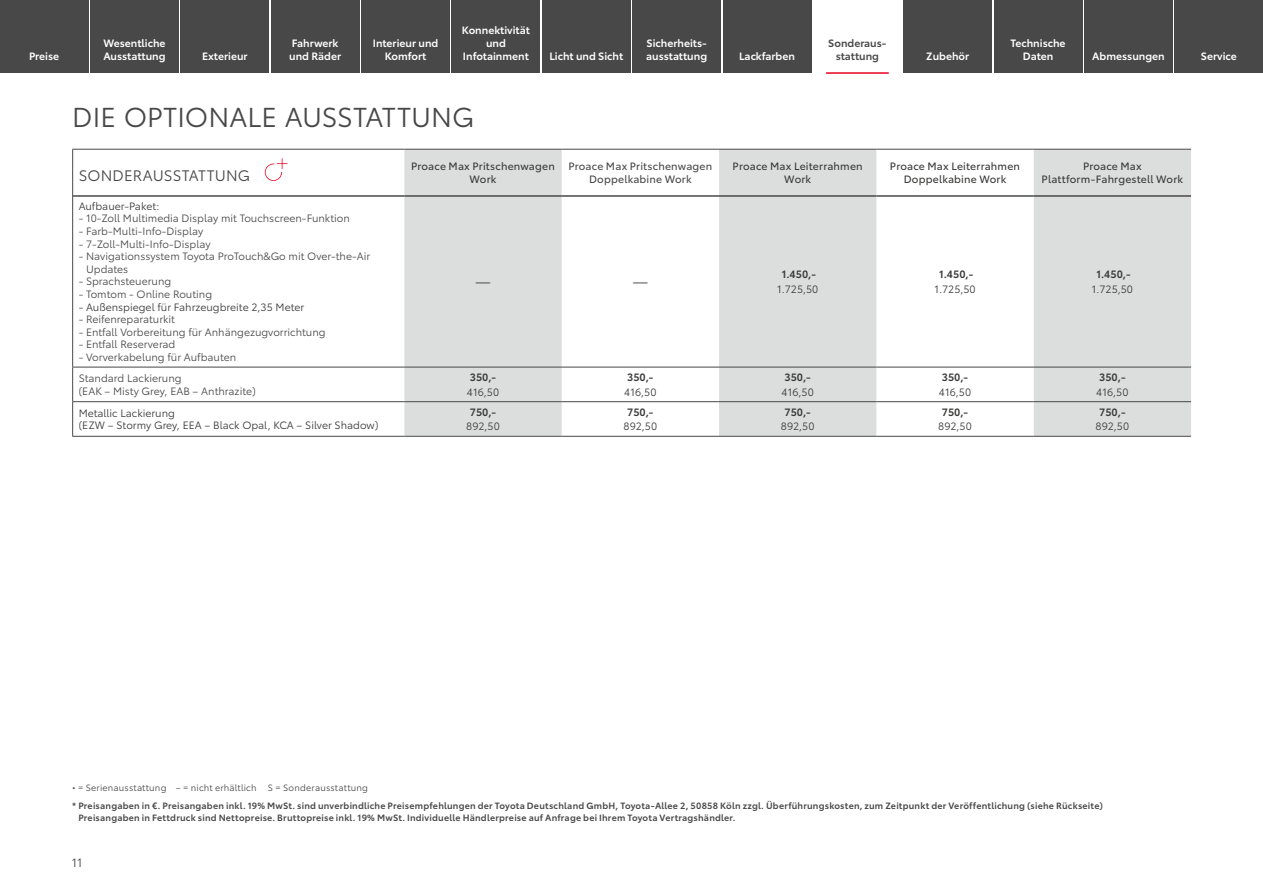
<style>
.page{position:relative;width:1263px;height:893px;background:#fff}
.page>*{position:absolute;margin:0;border:0;box-sizing:border-box;transform-origin:0 0}
.t1{font:27px "Toyota Type";color:#474847}
._1_Kopfzeile_Links{font:15px "Toyota Type";letter-spacing:.015em;color:#474847}
._1_Inhalt_mittig_PREIS{font:15px "Toyota Type";color:#474847}
.t2{font:12px "Toyota Type";color:#474847}
._1_Inhalt_links{font:10.5px/12.6px "Toyota Type";color:#474847}
.t3{font:600 10.5px/12.6px "Toyota Type";color:#fff}
._1_Kopfzeile_mittig_b{font:10.5px/12.6px "Toyota Type";letter-spacing:.015em;color:#383937;text-align:center}
._1_Inhalt_links-2{font:10.5px "Toyota Type";color:#383937}
._1_Inhalt_mittig_PREIS-2{font:10.5px "Toyota Type";color:#383937}
._1_Inhalt_mittig_PREIS_b{font:600 10.5px "Toyota Type";color:#383937}
._1_Kopfzeile_mittig_b-2{font:10.5px/12.6px "Toyota Type";letter-spacing:.015em;color:#474847;text-align:center}
.t4{font:600 10.5px/12.6px "Toyota Type";color:#474847;text-align:center}
.t5{font:600 9px/12px "Toyota Type";letter-spacing:.025em;color:#474847}
.t6{font:9px "Toyota Type";letter-spacing:.02em;color:#474847}
</style>
<div class="page">
<div style="left:404px;top:150px;width:158px;height:286px;background:#dcdede"></div>
<svg style="left:719px;top:150px;width:472px;height:286px;fill:#dcdede"></svg>
<hr style="left:404px;top:367px;width:158px;height:1px;background:#474847">
<hr style="left:562px;top:367px;width:157px;height:1px;background:#474847">
<hr style="left:719px;top:367px;width:157px;height:1px;background:#474847">
<hr style="left:876px;top:367px;width:158px;height:1px;background:#474847">
<hr style="left:1034px;top:367px;width:157px;height:1px;background:#474847">
<hr style="left:72px;top:402px;width:1px;height:34px;background:#474847">
<hr style="left:404px;top:401px;width:158px;height:1px;background:#474847">
<hr style="left:562px;top:401px;width:157px;height:1px;background:#474847">
<hr style="left:719px;top:401px;width:157px;height:1px;background:#474847">
<hr style="left:876px;top:401px;width:158px;height:1px;background:#474847">
<hr style="left:1034px;top:401px;width:157px;height:1px;background:#474847">
<hr style="left:72px;top:436px;width:332px;height:1px;background:#474847">
<hr style="left:404px;top:436px;width:158px;height:1px;background:#474847">
<hr style="left:562px;top:436px;width:157px;height:1px;background:#474847">
<hr style="left:719px;top:436px;width:157px;height:1px;background:#474847">
<hr style="left:876px;top:436px;width:158px;height:1px;background:#474847">
<hr style="left:1034px;top:436px;width:157px;height:1px;background:#474847">
<hr style="left:72px;top:196px;width:1px;height:171px;background:#474847">
<hr style="left:72px;top:367px;width:1px;height:34px;background:#474847">
<hr style="left:72px;top:367px;width:332px;height:1px;background:#474847">
<hr style="left:72px;top:401px;width:332px;height:1px;background:#474847">
<hr style="left:73px;top:195px;width:331px;height:2px;background:#474847">
<hr style="left:404px;top:195px;width:158px;height:2px;background:#474847">
<hr style="left:562px;top:195px;width:157px;height:2px;background:#474847">
<hr style="left:719px;top:195px;width:157px;height:2px;background:#474847">
<hr style="left:876px;top:195px;width:158px;height:2px;background:#474847">
<hr style="left:1034px;top:195px;width:157px;height:2px;background:#474847">
<hr style="left:72px;top:149px;width:332px;height:1px;background:#474847">
<hr style="left:72px;top:150px;width:1px;height:46px;background:#474847">
<hr style="left:404px;top:149px;width:158px;height:1px;background:#474847">
<hr style="left:562px;top:149px;width:157px;height:1px;background:#474847">
<hr style="left:719px;top:149px;width:157px;height:1px;background:#474847">
<hr style="left:876px;top:149px;width:158px;height:1px;background:#474847">
<hr style="left:1034px;top:149px;width:157px;height:1px;background:#474847">
<svg style="left:265px;top:158px;width:22px;height:23px"></svg>
<div style="left:0;top:0;width:88px;height:72px;background:#474847"></div>
<div style="left:90px;top:0;width:89px;height:72px;background:#474847"></div>
<div style="left:181px;top:0;width:88px;height:72px;background:#474847"></div>
<div style="left:271px;top:0;width:88px;height:72px;background:#474847"></div>
<div style="left:361px;top:0;width:89px;height:72px;background:#474847"></div>
<div style="left:452px;top:0;width:88px;height:72px;background:#474847"></div>
<div style="left:632px;top:0;width:89px;height:72px;background:#474847"></div>
<div style="left:723px;top:0;width:88px;height:72px;background:#474847"></div>
<hr style="left:826px;top:72px;width:63px;height:2px;background:#e7001d">
<div style="left:904px;top:0;width:88px;height:72px;background:#474847"></div>
<div style="left:994px;top:0;width:88px;height:72px;background:#474847"></div>
<div style="left:1084px;top:0;width:88px;height:72px;background:#474847"></div>
<div style="left:1175px;top:0;width:88px;height:72px;background:#474847"></div>
<div style="left:542px;top:0;width:88px;height:72px;background:#474847"></div>
<p class="t3" style="left:29px;top:49px;width:32px">Preise</p>
<p class="t3" style="left:103px;top:36px;width:64px">Wesentliche<br>Ausstattung</p>
<p class="t3" style="left:202px;top:49px;width:47px">Exterieur</p>
<p class="t3" style="left:289px;top:36px;width:53px">Fahrwerk und Räder</p>
<p class="t3" style="left:373px;top:36px;width:67px;text-align:center">Interieur und<br>Komfort</p>
<p class="t3" style="left:462px;top:23px;width:69px;text-align:center">Konnektivität und<br>Infotainment</p>
<p class="t3" style="left:646px;top:36px;width:63px">Sicherheits&shy;ausstattung</p>
<p class="t4" style="left:828px;top:36px;width:59px">Sonderaus&shy;stattung</p>
<p class="t3" style="left:1011px;top:36px;width:56px">Technische</p>
<p class="t3" style="left:739px;top:49px;width:57px">Lackfarben</p>
<p class="t3" style="left:549px;top:49px;width:75px">Licht und Sicht</p>
<p class="t3" style="left:1023px;top:49px;width:32px">Daten</p>
<p class="t3" style="left:1092px;top:49px;width:74px">Abmessungen</p>
<p class="t3" style="left:1201px;top:49px;width:37px">Service</p>
<p class="t3" style="left:926px;top:49px;width:44px">Zubehör</p>
<h1 class="t1" style="left:72px;top:97px;width:404px">DIE OPTIONALE AUSSTATTUNG</h1>
<p class="_1_Kopfzeile_Links" style="left:79px;top:164px;width:173px">SONDERAUSSTATTUNG</p>
<p class="_1_Kopfzeile_mittig_b" style="left:411px;top:159px;width:145px">Proace Max Pritschenwagen<br>Work</p>
<p class="_1_Kopfzeile_mittig_b-2" style="left:568px;top:159px;width:145px">Proace Max Pritschenwagen<br>Doppelkabine Work</p>
<p class="_1_Kopfzeile_mittig_b" style="left:733px;top:159px;width:132px">Proace Max Leiterrahmen<br>Work</p>
<p class="_1_Kopfzeile_mittig_b" style="left:890px;top:159px;width:132px">Proace Max Leiterrahmen<br>Doppelkabine Work</p>
<p class="_1_Kopfzeile_mittig_b" style="left:1042px;top:159px;width:143px">Proace Max<br>Plattform-Fahrgestell Work</p>
<p class="_1_Inhalt_links-2" style="left:79px;top:198px;width:82px">Aufbauer-Paket:</p>
<p class="_1_Inhalt_links" style="left:79px;top:212px;width:273px">- 10-Zoll Multimedia Display mit Touchscreen-Funktion</p>
<p class="_1_Inhalt_links" style="left:79px;top:224px;width:126px">- Farb-Multi-Info-Display</p>
<p class="_1_Inhalt_links" style="left:79px;top:237px;width:133px">- 7-Zoll-Multi-Info-Display</p>
<p class="_1_Inhalt_links" style="left:86px;top:249px;width:286px;text-indent:-7px">- Navigationssystem Toyota ProTouch&amp;Go mit Over-the-Air<br>Updates</p>
<p class="_1_Inhalt_links" style="left:79px;top:275px;width:94px">- Sprachsteuerung</p>
<p class="_1_Inhalt_links" style="left:79px;top:287px;width:135px">- Tomtom - Online Routing</p>
<p class="_1_Inhalt_links-2" style="left:79px;top:299px;width:227px">- Außenspiegel für Fahrzeugbreite 2,35 Meter</p>
<p class="_1_Inhalt_links" style="left:79px;top:312px;width:98px">- Reifenreparaturkit</p>
<p class="_1_Inhalt_links" style="left:79px;top:325px;width:248px">- Entfall Vorbereitung für Anhängezugvorrichtung</p>
<p class="_1_Inhalt_links" style="left:79px;top:338px;width:98px">- Entfall Reserverad</p>
<p class="_1_Inhalt_links" style="left:79px;top:350px;width:159px">- Vorverkabelung für Aufbauten</p>
<p class="_1_Inhalt_mittig_PREIS_b" style="left:782px;top:266px;width:36px">1.450,-</p>
<p class="_1_Inhalt_mittig_PREIS-2" style="left:777px;top:281px;width:43px">1.725,50</p>
<p class="_1_Inhalt_mittig_PREIS_b" style="left:939px;top:266px;width:36px">1.450,-</p>
<p class="_1_Inhalt_mittig_PREIS-2" style="left:934px;top:281px;width:43px">1.725,50</p>
<p class="_1_Inhalt_mittig_PREIS_b" style="left:1096px;top:266px;width:36px">1.450,-</p>
<p class="_1_Inhalt_mittig_PREIS-2" style="left:1092px;top:281px;width:43px">1.725,50</p>
<p class="_1_Inhalt_mittig_PREIS" style="left:475px;top:271px;width:17px">―</p>
<p class="_1_Inhalt_mittig_PREIS" style="left:632px;top:271px;width:17px">―</p>
<p class="_1_Inhalt_links" style="left:79px;top:371px;width:104px">Standard Lackierung</p>
<p class="_1_Inhalt_links" style="left:79px;top:384px;width:179px">(EAK – Misty Grey, EAB – Anthrazite)</p>
<p class="_1_Inhalt_links-2" style="left:79px;top:405px;width:98px">Metallic Lackierung</p>
<p class="_1_Inhalt_links-2" style="left:79px;top:418px;width:301px">(EZW – Stormy Grey, EEA – Black Opal, KCA – Silver Shadow)</p>
<p class="_1_Inhalt_mittig_PREIS_b" style="left:470px;top:369px;width:28px">350,-</p>
<p class="_1_Inhalt_mittig_PREIS-2" style="left:467px;top:384px;width:34px">416,50</p>
<p class="_1_Inhalt_mittig_PREIS_b" style="left:470px;top:404px;width:28px">750,-</p>
<p class="_1_Inhalt_mittig_PREIS-2" style="left:466px;top:419px;width:35px">892,50</p>
<p class="_1_Inhalt_mittig_PREIS_b" style="left:627px;top:369px;width:28px">350,-</p>
<p class="_1_Inhalt_mittig_PREIS-2" style="left:624px;top:384px;width:34px">416,50</p>
<p class="_1_Inhalt_mittig_PREIS_b" style="left:627px;top:404px;width:28px">750,-</p>
<p class="_1_Inhalt_mittig_PREIS-2" style="left:623px;top:419px;width:35px">892,50</p>
<p class="_1_Inhalt_mittig_PREIS_b" style="left:784px;top:369px;width:28px">350,-</p>
<p class="_1_Inhalt_mittig_PREIS-2" style="left:782px;top:384px;width:34px">416,50</p>
<p class="_1_Inhalt_mittig_PREIS_b" style="left:784px;top:404px;width:28px">750,-</p>
<p class="_1_Inhalt_mittig_PREIS-2" style="left:781px;top:419px;width:35px">892,50</p>
<p class="_1_Inhalt_mittig_PREIS_b" style="left:942px;top:369px;width:28px">350,-</p>
<p class="_1_Inhalt_mittig_PREIS-2" style="left:939px;top:384px;width:34px">416,50</p>
<p class="_1_Inhalt_mittig_PREIS_b" style="left:942px;top:404px;width:28px">750,-</p>
<p class="_1_Inhalt_mittig_PREIS-2" style="left:938px;top:419px;width:35px">892,50</p>
<p class="_1_Inhalt_mittig_PREIS_b" style="left:1099px;top:369px;width:28px">350,-</p>
<p class="_1_Inhalt_mittig_PREIS-2" style="left:1096px;top:384px;width:34px">416,50</p>
<p class="_1_Inhalt_mittig_PREIS_b" style="left:1099px;top:404px;width:28px">750,-</p>
<p class="_1_Inhalt_mittig_PREIS-2" style="left:1095px;top:419px;width:35px">892,50</p>
<p class="t6" style="left:72px;top:781px;width:186px">• = Serienausstattung – = nicht erhältlich</p>
<p class="t6" style="left:268px;top:781px;width:101px">S = Sonderausstattung</p>
<p class="t5" style="left:78px;top:799px;width:1026px;text-indent:-6px">* Preisangaben in €. Preisangaben inkl. 19% MwSt. sind unverbindliche Preisempfehlungen der Toyota Deutschland GmbH, Toyota-Allee 2, 50858 Köln zzgl. Überführungskosten, zum Zeitpunkt der Veröffentlichung (siehe Rückseite)<br>Preisangaben in Fettdruck sind Nettopreise. Bruttopreise inkl. 19% MwSt. Individuelle Händlerpreise auf Anfrage bei Ihrem Toyota Vertragshändler.</p>
<p class="t2" style="left:72px;top:854px;width:12px">11</p>
</div>
